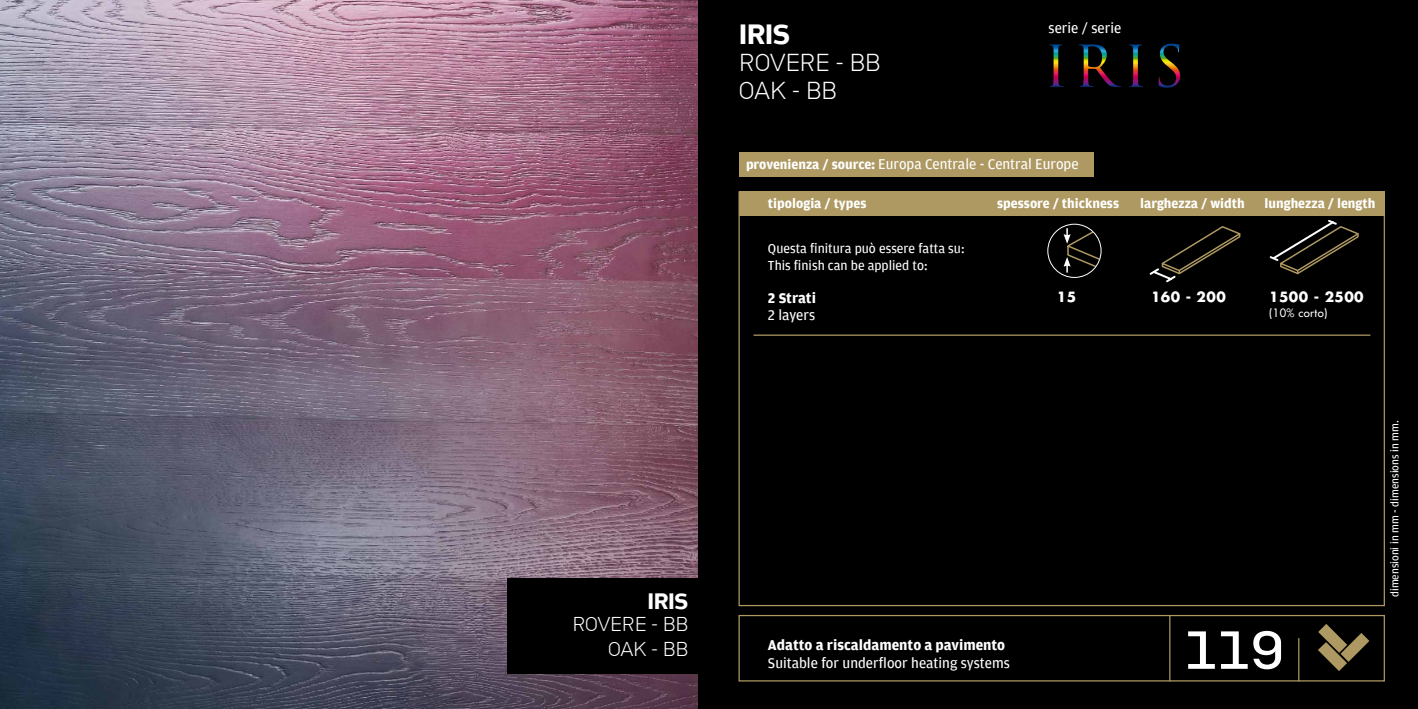
<style>
.page{position:relative;width:1418px;height:709px;background:#fff}
.page>*{position:absolute;margin:0;border:0;box-sizing:border-box;transform-origin:0 0}
.t1{font:60px "CP Company";color:#fff}
.t2{font:700 31.25px "CP Company";color:#fff}
.t3{font:300 27.5px/28.8px "CP Company";letter-spacing:-.04em;color:#fff}
.t4{font:700 25px "CP Company";color:#fff}
.t5{font:300 22.5px/25px "CP Company";letter-spacing:-.04em;color:#fff;text-align:right}
.t6{font:15px "Amplitude";color:#fff}
.t7{font:700 15px "Amplitude";color:#fff}
.t8{font:700 13.75px "Amplitude";color:#fff}
.t9{font:13.75px/17.5px "Amplitude";color:#fff}
.t10{font:700 13.75px "Futura";letter-spacing:.03em;color:#fff}
.t11{font:11.25px "Amplitude";color:#fff}
.t12{font:11.25px "Futura";letter-spacing:.03em;color:#fff}
.s1{font-weight:700;font-size:13.75px}
</style>
<div class="page">
<img style="left:0;top:0;width:698px;height:709px">
<div style="left:507px;top:578px;width:212px;height:95px;background:#000"></div>
<div style="left:698px;top:0;width:719px;height:709px;background:#000"></div>
<svg style="left:1318px;top:624px;width:51px;height:47px"></svg>
<div style="left:738px;top:615px;width:646px;height:66px;border:1px solid #ae9962"></div>
<hr style="left:1298px;top:638px;width:1px;height:43px;background:#ae9962">
<div style="left:739px;top:191px;width:645px;height:25px;background:#ae9962"></div>
<svg style="left:1269px;top:220px;width:90px;height:55px"></svg>
<svg style="left:1149px;top:226px;width:92px;height:57px"></svg>
<svg style="left:1063px;top:228px;width:38px;height:44px"></svg>
<div style="left:1047px;top:224px;width:54px;height:54px;border:1px solid #fff;border-radius:50%"></div>
<hr style="left:753px;top:334px;width:617px;height:2px;background:#ae9962">
<svg style="left:1049px;top:43px;width:132px;height:45px"></svg>
<hr style="left:1169px;top:615px;width:1px;height:66px;background:#ae9962">
<div style="left:739px;top:152px;width:354px;height:25px;background:#ae9962"></div>
<h3 class="t4" style="left:647px;top:585px;width:43px">IRIS</h3>
<h3 class="t5" style="left:572px;top:613px;width:118px">ROVERE - BB<br>OAK - BB</h3>
<h2 class="t2" style="left:738px;top:15px;width:53px">IRIS</h2>
<h3 class="t3" style="left:738px;top:49px;width:144px">ROVERE - BB<br>OAK - BB</h3>
<p class="t6" style="left:1048px;top:20px;width:74px">serie / serie</p>
<p class="t6" style="left:746px;top:155px;width:334px"><span class="s1">provenienza / source:</span> Europa Centrale - Central Europe</p>
<p class="t8" style="left:768px;top:196px;width:100px">tipologia / types</p>
<p class="t8" style="left:997px;top:196px;width:123px">spessore / thickness</p>
<p class="t8" style="left:1140px;top:196px;width:106px">larghezza / width</p>
<p class="t8" style="left:1264px;top:196px;width:112px">lunghezza / length</p>
<p class="t9" style="left:768px;top:239px;width:198px">Questa finitura può essere fatta su:<br>This finish can be applied to:</p>
<p class="t7" style="left:768px;top:289px;width:50px">2 Strati</p>
<p class="t6" style="left:768px;top:307px;width:49px">2 layers</p>
<p class="t10" style="left:1056px;top:287px;width:21px">15</p>
<p class="t10" style="left:1150px;top:287px;width:76px">160 - 200</p>
<p class="t10" style="left:1269px;top:287px;width:96px">1500 - 2500</p>
<p class="t12" style="left:1269px;top:305px;width:60px">(10% corto)</p>
<p class="t7" style="left:768px;top:636px;width:239px">Adatto a riscaldamento a pavimento</p>
<p class="t6" style="left:768px;top:654px;width:243px">Suitable for underfloor heating systems</p>
<h1 class="t1" style="left:1183px;top:615px;width:102px">119</h1>
<p class="t11" style="left:1388px;top:597px;width:178px;rotate:-90deg">dimensioni in mm - dimensions in mm.</p>
</div>
